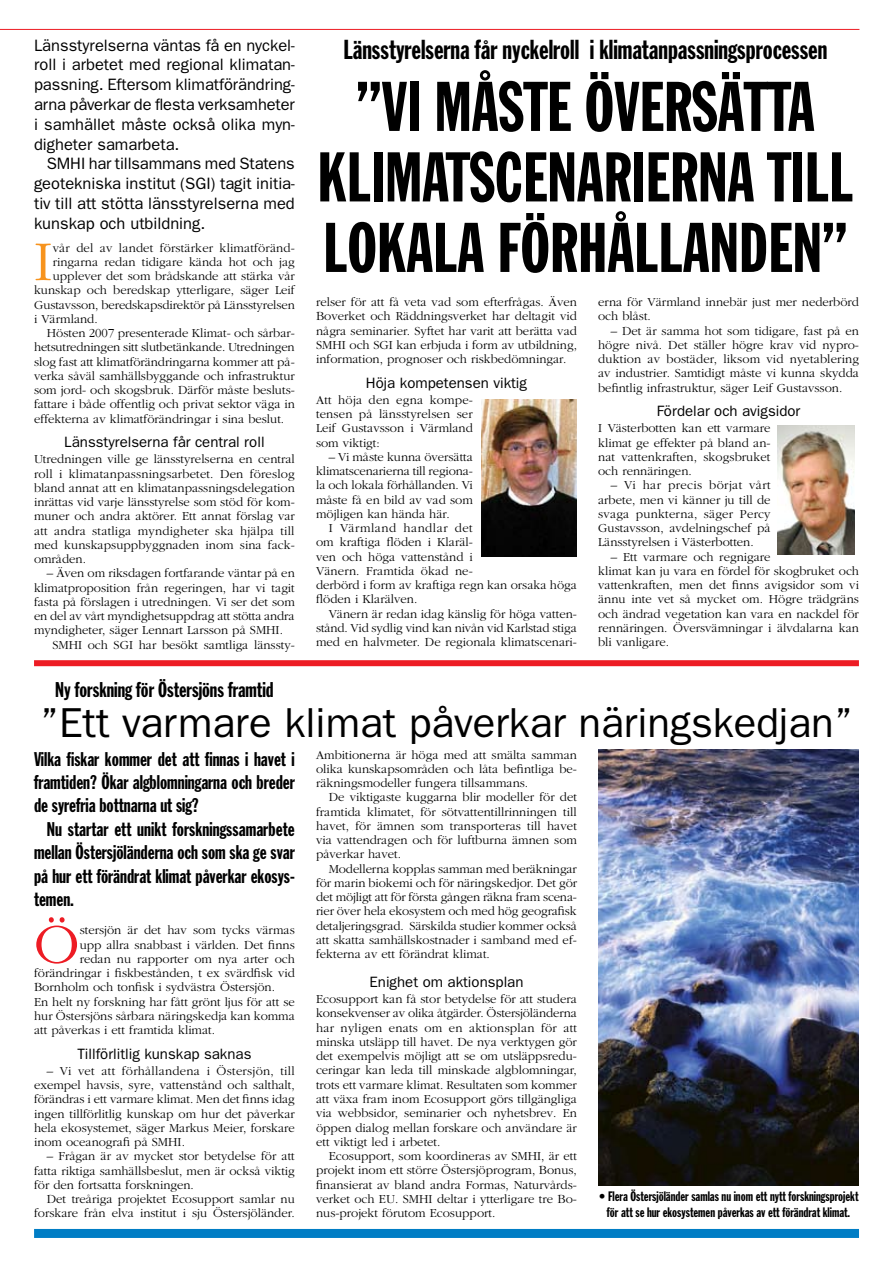
<style>
.page{position:relative;width:893px;height:1263px;background:#fff}
.page>*{position:absolute;margin:0;border:0;box-sizing:border-box;transform-origin:0 0}
.t1{font:69px/70.5px "Franklin Gothic Extra Cond";color:#000;text-align:center}
.t2{font:300 58.5px "Garamond";color:#f7931d}
.t3{font:300 58.5px "Garamond";color:#ed1c24}
.t4{font:42px "Franklin Gothic";color:#000}
.t5{font:27px "Franklin Gothic Extra Cond";color:#000}
.t6{font:21px "Franklin Gothic Extra Cond";color:#000}
.t7{font:19.5px/23.4px "Franklin Gothic Extra Cond";color:#000;text-align:justify}
.t8{font:16.5px/19.8px "Franklin Gothic";color:#000;text-align:justify}
.t9{font:15px "Franklin Gothic";color:#000}
.t10{font:13.5px/16.2px "Franklin Gothic Extra Cond";color:#000;text-align:center}
.t11{font:300 12.75px/14.2px "Garamond";color:#000;text-align:justify}
</style>
<div class="page">
<hr style="left:0;top:29px;width:859px;height:1px;background:#ed1c24">
<div style="left:34px;top:1229px;width:825px;height:9px;background:#007dc5"></div>
<img style="left:777px;top:426px;width:78px;height:129px">
<img style="left:481px;top:399px;width:96px;height:158px">
<div style="left:34px;top:660px;width:825px;height:6px;background:#ed1c24"></div>
<img style="left:598px;top:749px;width:261px;height:436px">
<p class="t8" style="left:34px;top:35px;width:262px">Länsstyrelserna väntas få en nyckel&shy;roll i arbetet med regional klimatan&shy;passning. Eftersom klimatförändring&shy;arna påverkar de flesta verksamheter i samhället måste också olika myn&shy;digheter samarbeta.</p>
<p class="t8" style="left:34px;top:153px;width:262px;text-indent:13px">SMHI har tillsammans med Statens geotekniska institut (SGI) tagit initia&shy;tiv till att stötta länsstyrelserna med kunskap och utbildning.</p>
<h2 class="t2" style="left:34px;top:231px;width:20px">I</h2>
<p class="t11" style="left:53px;top:241px;width:244px">vår del av landet förstärker klimatföränd-</p>
<p class="t11" style="left:53px;top:255px;width:244px">ringarna redan tidigare kända hot och jag</p>
<p class="t11" style="left:53px;top:269px;width:244px">upplever det som brådskande att stärka vår</p>
<p class="t11" style="left:34px;top:283px;width:262px">kunskap och beredskap ytterligare, säger Leif</p>
<p class="t11" style="left:34px;top:298px;width:262px">Gustavsson, beredskapsdirektör på Länsstyrelsen</p>
<p class="t11" style="left:34px;top:312px;width:65px">i Värmland.</p>
<p class="t11" style="left:47px;top:326px;width:250px">Hösten 2007 presenterade Klimat- och sårbar-</p>
<p class="t11" style="left:34px;top:340px;width:262px">hetsutredningen sitt slutbetänkande. Utredningen</p>
<p class="t11" style="left:34px;top:355px;width:262px">slog fast att klimatförändringarna kommer att på-</p>
<p class="t11" style="left:34px;top:369px;width:262px">verka såväl samhällsbyggande och infrastruktur</p>
<p class="t11" style="left:34px;top:383px;width:262px">som jord- och skogsbruk. Därför måste besluts-</p>
<p class="t11" style="left:34px;top:397px;width:262px">fattare i både offentlig och privat sektor väga in</p>
<p class="t11" style="left:34px;top:412px;width:252px">effekterna av klimatförändringar i sina beslut.</p>
<p class="t9" style="left:64px;top:433px;width:202px">Länsstyrelserna får central roll</p>
<p class="t11" style="left:34px;top:452px;width:262px">Utredningen ville ge länsstyrelserna en central roll i klimatanpassningsarbetet. Den föreslog bland annat att en klimatanpassningsdelegation inrättas vid varje länsstyrelse som stöd för kom&shy;muner och andra aktörer. Ett annat förslag var att andra statliga myndigheter ska hjälpa till med kunskapsuppbyggnaden inom sina fack&shy;områden.</p>
<p class="t11" style="left:47px;top:566px;width:249px">– Även om riksdagen fortfarande väntar på en</p>
<p class="t11" style="left:34px;top:581px;width:262px">klimatproposition från regeringen, har vi tagit</p>
<p class="t11" style="left:34px;top:595px;width:262px">fasta på förslagen i utredningen. Vi ser det som</p>
<p class="t11" style="left:34px;top:609px;width:262px">en del av vårt myndighetsuppdrag att stötta andra</p>
<p class="t11" style="left:34px;top:623px;width:250px">myndigheter, säger Lennart Larsson på SMHI.</p>
<p class="t11" style="left:52px;top:638px;width:244px">SMHI och SGI har besökt samtliga länssty-</p>
<h3 class="t6" style="left:55px;top:678px;width:220px">Ny forskning för Östersjöns framtid</h3>
<h3 class="t5" style="left:343px;top:35px;width:485px">Länsstyrelserna får nyckelroll i klimatanpassningsprocessen</h3>
<h1 class="t1" style="left:317px;top:71px;width:537px">”VI MÅSTE ÖVERSÄTTA<br>KLIMATSCENARIERNA TILL<br>LOKALA FÖRHÅLLANDEN”</h1>
<p class="t11" style="left:316px;top:295px;width:262px">relser för att få veta vad som efterfrågas. Även Boverket och Räddningsverket har deltagit vid några seminarier. Syftet har varit att berätta vad SMHI och SGI kan erbjuda i form av utbildning, information, prognoser och riskbedömningar.</p>
<p class="t9" style="left:366px;top:374px;width:163px">Höja kompetensen viktig</p>
<p class="t11" style="left:316px;top:393px;width:158px">Att höja den egna kompe&shy;tensen på länsstyrelsen ser Leif Gustavsson i Värmland som viktigt:</p>
<p class="t11" style="left:316px;top:450px;width:158px;text-indent:13px">– Vi måste kunna översätta klimatscenarierna till regiona&shy;la och lokala förhållanden. Vi måste få en bild av vad som möjligen kan hända här.</p>
<p class="t11" style="left:316px;top:521px;width:262px;text-align:left;text-indent:13px">I Värmland handlar det<br>om kraftiga flöden i Klaräl-<br>ven och höga vattenstånd i<br>Vänern. Framtida ökad ne-<br>derbörd i form av kraftiga regn kan orsaka höga flöden i Klarälven.</p>
<p class="t11" style="left:316px;top:607px;width:262px;text-indent:13px">Vänern är redan idag känslig för höga vatten&shy;stånd. Vid sydlig vind kan nivån vid Karlstad stiga med en halvmeter. De regionala klimatscenari-</p>
<p class="t11" style="left:598px;top:295px;width:262px">erna för Värmland innebär just mer nederbörd och blåst.</p>
<p class="t11" style="left:598px;top:324px;width:262px;text-indent:13px">– Det är samma hot som tidigare, fast på en högre nivå. Det ställer högre krav vid nypro&shy;duktion av bostäder, liksom vid nyetablering av industrier. Samtidigt måste vi kunna skydda befintlig infrastruktur, säger Leif Gustavsson.</p>
<p class="t9" style="left:657px;top:402px;width:145px">Fördelar och avigsidor</p>
<p class="t11" style="left:598px;top:421px;width:174px">I Västerbotten kan ett varmare klimat ge effekter på bland an&shy;nat vattenkraften, skogsbruket och rennäringen.</p>
<p class="t11" style="left:598px;top:478px;width:174px;text-indent:13px">– Vi har precis börjat vårt arbete, men vi känner ju till de svaga punkterna, säger Percy Gustavsson, avdelningschef på Länsstyrelsen i Västerbotten.</p>
<p class="t11" style="left:598px;top:550px;width:262px;text-align:left;text-indent:13px">– Ett varmare och regnigare<br>klimat kan ju vara en fördel för skogbruket och vattenkraften, men det finns avigsidor som vi ännu inte vet så mycket om. Högre trädgräns och ändrad vegetation kan vara en nackdel för rennäringen. Översvämningar i älvdalarna kan bli vanligare.</p>
<h3 class="t4" style="left:40px;top:699px;width:815px">”Ett varmare klimat påverkar näringskedjan”</h3>
<h3 class="t7" style="left:34px;top:747px;width:262px">Vilka fiskar kommer det att finnas i havet i framtiden? Ökar algblomningarna och breder de syrefria bottnarna ut sig?</h3>
<h3 class="t7" style="left:34px;top:817px;width:262px;text-indent:13px">Nu startar ett unikt forskningssamarbete mellan Östersjöländerna och som ska ge svar på hur ett förändrat klimat påverkar ekosys&shy;temen.</h3>
<h2 class="t3" style="left:34px;top:914px;width:47px">Ö</h2>
<p class="t11" style="left:80px;top:923px;width:217px">stersjön är det hav som tycks värmas</p>
<p class="t11" style="left:80px;top:938px;width:217px">upp allra snabbast i världen. Det finns</p>
<p class="t11" style="left:80px;top:952px;width:217px">redan nu rapporter om nya arter och</p>
<p class="t11" style="left:34px;top:966px;width:262px">förändringar i fiskbestånden, t ex svärdfisk vid</p>
<p class="t11" style="left:34px;top:980px;width:242px">Bornholm och tonfisk i sydvästra Östersjön.</p>
<p class="t11" style="left:34px;top:995px;width:262px">En helt ny forskning har fått grönt ljus för att se</p>
<p class="t11" style="left:34px;top:1009px;width:262px">hur Östersjöns sårbara näringskedja kan komma</p>
<p class="t11" style="left:34px;top:1023px;width:183px">att påverkas i ett framtida klimat.</p>
<p class="t9" style="left:77px;top:1045px;width:176px">Tillförlitlig kunskap saknas</p>
<p class="t11" style="left:34px;top:1064px;width:262px;text-indent:13px">– Vi vet att förhållandena i Östersjön, till exempel havsis, syre, vattenstånd och salthalt, förändras i ett varmare klimat. Men det finns idag ingen tillförlitlig kunskap om hur det påverkar hela ekosystemet, säger Markus Meier, forskare inom oceanografi på SMHI.</p>
<p class="t11" style="left:34px;top:1149px;width:262px;text-indent:13px">– Frågan är av mycket stor betydelse för att fatta riktiga samhällsbeslut, men är också viktig för den fortsatta forskningen.</p>
<p class="t11" style="left:34px;top:1192px;width:262px;text-align:right">Det treåriga projektet Ecosupport samlar nu forskare från elva institut i sju Östersjöländer.</p>
<p class="t11" style="left:316px;top:748px;width:262px">Ambitionerna är höga med att smälta samman olika kunskapsområden och låta befintliga be&shy;räkningsmodeller fungera tillsammans.</p>
<p class="t11" style="left:316px;top:790px;width:262px;text-indent:13px">De viktigaste kuggarna blir modeller för det framtida klimatet, för sötvattentillrinningen till havet, för ämnen som transporteras till havet via vattendragen och för luftburna ämnen som påverkar havet.</p>
<p class="t11" style="left:316px;top:862px;width:263px;text-indent:13px">Modellerna kopplas samman med beräkningar för marin biokemi och för näringskedjor. Det gör det möjligt att för första gången räkna fram scena&shy;rier över hela ekosystem och med hög geografisk detaljeringsgrad. Särskilda studier kommer också att skatta samhällskostnader i samband med ef&shy;fekterna av ett förändrat klimat.</p>
<p class="t9" style="left:370px;top:973px;width:155px">Enighet om aktionsplan</p>
<p class="t11" style="left:316px;top:992px;width:263px">Ecosupport kan få stor betydelse för att studera konsekvenser av olika åtgärder. Östersjöländerna har nyligen enats om en aktionsplan för att minska utsläpp till havet. De nya verktygen gör det exempelvis möjligt att se om utsläppsredu&shy;ceringar kan leda till minskade algblomningar, trots ett varmare klimat. Resultaten som kommer att växa fram inom Ecosupport görs tillgängliga via webbsidor, seminarier och nyhetsbrev. En öppen dialog mellan forskare och användare är ett viktigt led i arbetet.</p>
<p class="t11" style="left:316px;top:1149px;width:262px;text-indent:13px">Ecosupport, som koordineras av SMHI, är ett projekt inom ett större Östersjöprogram, Bonus, finansierat av bland andra Formas, Naturvårds&shy;verket och EU. SMHI deltar i ytterligare tre Bo&shy;nus-projekt förutom Ecosupport.</p>
<p class="t10" style="left:599px;top:1188px;width:261px">• Flera Östersjöländer samlas nu inom ett nytt forskningsprojekt för att se hur ekosystemen påverkas av ett förändrat klimat.</p>
</div>
